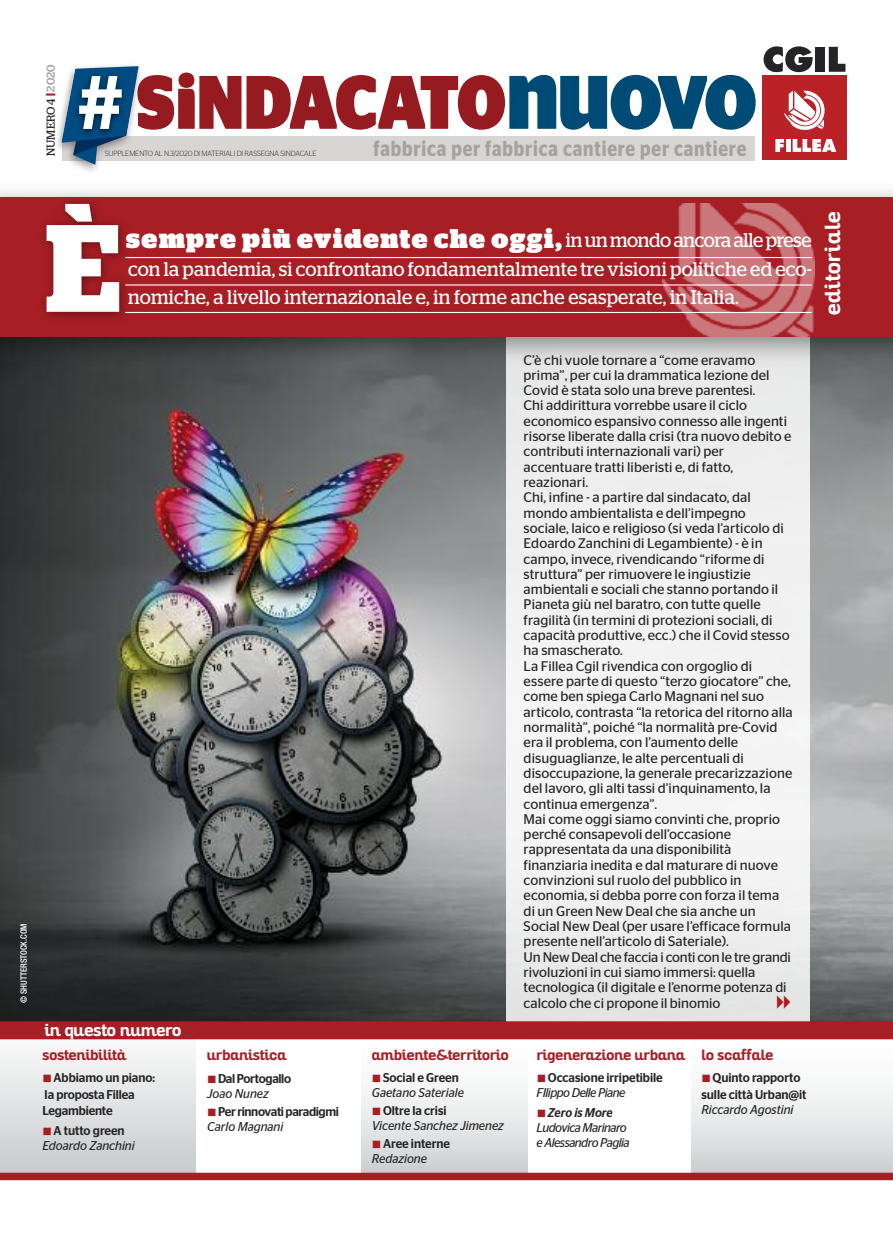
<style>
.page{position:relative;width:893px;height:1234px;background:#fff}
.page>*{position:absolute;margin:0;border:0;box-sizing:border-box;transform-origin:0 0}
.t1{font:700 123.75px "Stag";color:#fff}
.t2{font:700 100.05px "Stag Sans";letter-spacing:-.035em;color:#004b76;scale:.85 1}
.t3{font:900 75.45px "Stag Sans";letter-spacing:-.025em;color:#961b20;scale:.85 1}
.t4{font:900 27px "Stag";letter-spacing:.05em;color:#fff}
.t5{font:600 21.6px "Stag Sans";letter-spacing:.05em;color:#a4a1a0;scale:.8 1}
.t6{font:700 21px "Altair";color:#fff}
.t7{font:19.8px/28.5px "Stag";letter-spacing:.01em;color:#fff;text-align:right}
.t8{font:700 16.5px "Altair";letter-spacing:-.005em;color:#fff}
.t9{font:700 14.25px "Altair";letter-spacing:-.005em;color:#a81e25}
.t10{font:13.95px/15.3px "Stag Sans";letter-spacing:.005em;color:#272526}
.t11{font:500 12.75px/16.5px "Stag Sans";letter-spacing:-.005em;color:#272526;scale:.95 1}
.t12{font:italic 12.75px/15px "Stag Sans";letter-spacing:-.01em;color:#272526;scale:.95 1}
.t13{font:500 12.75px/15px "Stag Sans";letter-spacing:-.03em;color:#272526;scale:.95 1}
.t14{font:italic 12.75px/15px "Stag Sans";letter-spacing:-.045em;color:#272526;scale:.95 1}
.t15{font:11.55px "Stag";letter-spacing:.01em;color:#272526}
.t16{font:500 condensed 8.7px "Helvetica Neue LT Std";color:#fff}
.t17{font:300 7.5px "Stag Sans";letter-spacing:-.015em;color:#272526}
.s1{font-family:"Stag Sans";font-weight:900;color:#a81e25}
.s2{font-weight:500;color:#a8a8a8}
.s3{font-weight:500;color:#fff}
.s4{color:#a81e25}
.s5{font-weight:500;font-style:normal}
.s6{font-weight:400;font-style:italic}
.s7{font-weight:500}
</style>
<div class="page">
<svg style="left:692px;top:1039px;width:201px;height:133px"></svg>
<svg style="left:361px;top:1039px;width:167px;height:133px"></svg>
<svg style="left:0;top:1039px;width:196px;height:133px"></svg>
<div style="left:0;top:1172px;width:893px;height:7px;background:#a81e25"></div>
<img style="left:0;top:368px;width:893px;height:653px">
<svg style="left:764px;top:46px;width:49px;height:26px"></svg>
<div style="left:816px;top:47px;width:9px;height:25px;background:#242427"></div>
<svg style="left:829px;top:47px;width:16px;height:25px"></svg>
<div style="left:762px;top:76px;width:84px;height:84px;background:#ba2228"></div>
<svg style="left:784px;top:91px;width:41px;height:39px"></svg>
<svg style="left:775px;top:139px;width:9px;height:13px"></svg>
<hr style="left:786px;top:139px;width:4px;height:13px;background:#fefefe">
<svg style="left:793px;top:139px;width:43px;height:13px"></svg>
<div style="left:62px;top:137px;width:693px;height:24px;background:#d7d6d5"></div>
<svg style="left:68px;top:155px;width:33px;height:3px"></svg>
<img style="left:57px;top:65px;width:117px;height:90px">
<div style="left:507px;top:337px;width:303px;height:688px;background:#f0f0f1"></div>
<div style="left:0;top:1021px;width:893px;height:18px;background:#a81e25"></div>
<img style="left:0;top:190px;width:893px;height:178px">
<div style="left:0;top:198px;width:893px;height:139px;background:#a81e25"></div>
<img style="left:662px;top:203px;width:153px;height:134px">
<img style="left:0;top:158px;width:210px;height:192px">
<hr style="left:125px;top:257px;width:687px;height:1px;background:#fff">
<hr style="left:125px;top:284px;width:687px;height:1px;background:#fff">
<hr style="left:125px;top:312px;width:687px;height:1px;background:#fff">
<svg style="left:777px;top:994px;width:13px;height:13px"></svg>
<p class="t15" style="left:47px;top:156px;width:93px;rotate:-90deg">NUMERO 4 <span class="s1">|</span> <span class="s2">2020</span></p>
<h3 class="t3" style="left:77px;top:76px;width:506px"><span class="s3">#</span> SiNDACATO</h3>
<h2 class="t2" style="left:506px;top:59px;width:297px">nuovo</h2>
<h3 class="t5" style="left:374px;top:140px;width:467px">fabbrica per fabbrica cantiere per cantiere</h3>
<p class="t17" style="left:105px;top:151px;width:214px">SUPPLEMENTO AL N.3/2020 DI MATERIALI DI RASSEGNA SINDACALE</p>
<h1 class="t1" style="left:45px;top:225px;width:77px">È</h1>
<h3 class="t4" style="left:126px;top:229px;width:437px">sempre più evidente che oggi,</h3>
<h3 class="t7" style="left:128px;top:227px;width:685px">inunmondoancoraalleprese<br>con la pandemia, si confrontano fondamentalmente tre visioni politiche ed eco-</h3>
<h3 class="t7" style="left:128px;top:284px;width:612px">nomiche, a livello internazionale e, in forme anche esasperate, in Italia.</h3>
<h3 class="t6" style="left:821px;top:315px;width:105px;rotate:-90deg">editoriale</h3>
<p class="t16" style="left:21px;top:1002px;width:81px;rotate:-90deg">© SHUTTERSTOCK.COM</p>
<p class="t8" style="left:45px;top:1020px;width:138px">in questo numero</p>
<p class="t9" style="left:42px;top:1046px;width:85px">sostenibilità</p>
<p class="t11" style="left:42px;top:1070px;width:120px"><span class="s4">■</span>Abbiamo un piano: la proposta Fillea<br>Legambiente</p>
<p class="t12" style="left:42px;top:1123px;width:99px"><span class="s4">■</span><span class="s5">A tutto green<br></span>Edoardo Zanchini</p>
<p class="t9" style="left:207px;top:1046px;width:81px">urbanistica</p>
<p class="t13" style="left:207px;top:1071px;width:90px"><span class="s4">■</span>Dal Portogallo<br><span class="s6">Joao Nunez</span></p>
<p class="t13" style="left:207px;top:1104px;width:140px"><span class="s4">■</span>Per rinnovati paradigmi<br><span class="s6">Carlo Magnani</span></p>
<p class="t9" style="left:372px;top:1046px;width:139px">ambiente&amp;territorio</p>
<p class="t12" style="left:372px;top:1071px;width:98px"><span class="s4">■</span><span class="s5">Social e Green<br></span>Gaetano Sateriale</p>
<p class="t12" style="left:372px;top:1104px;width:141px"><span class="s4">■</span><span class="s5">Oltre la crisi<br></span>Vicente Sanchez Jimenez</p>
<p class="t11" style="left:372px;top:1137px;width:84px;line-height:15px"><span class="s4">■</span>Aree interne<br><span class="s6">Redazione</span></p>
<p class="t10" style="left:524px;top:353px;width:271px">C’è chi vuole tornare a “come eravamo prima”, per cui la drammatica lezione del Covid è stata solo una breve parentesi.<br>Chi addirittura vorrebbe usare il ciclo economico espansivo connesso alle ingenti risorse liberate dalla crisi (tra nuovo debito e contributi internazionali vari) per accentuare tratti liberisti e, di fatto, reazionari.<br>Chi, infine - a partire dal sindacato, dal mondo ambientalista e dell’impegno sociale, laico e religioso (si veda l’articolo di Edoardo Zanchini di Legambiente) - è in campo, invece, rivendicando “riforme di struttura” per rimuovere le ingiustizie ambientali e sociali che stanno portando il Pianeta giù nel baratro, con tutte quelle fragilità (in termini di protezioni sociali, di capacità produttive, ecc.) che il Covid stesso ha smascherato.<br>La Fillea Cgil rivendica con orgoglio di essere parte di questo “terzo giocatore” che, come ben spiega Carlo Magnani nel suo articolo, contrasta “la retorica del ritorno alla normalità”, poiché “la normalità pre-Covid era il problema, con l’aumento delle disuguaglianze, le alte percentuali di disoccupazione, la generale precarizzazione del lavoro, gli alti tassi d’inquinamento, la continua emergenza”.<br>Mai come oggi siamo convinti che, proprio perché consapevoli dell’occasione rappresentata da una disponibilità finanziaria inedita e dal maturare di nuove convinzioni sul ruolo del pubblico in economia, si debba porre con forza il tema di un Green New Deal che sia anche un Social New Deal (per usare l’efficace formula presente nell’articolo di Sateriale).<br>Un New Deal che faccia i conti con le tre grandi rivoluzioni in cui siamo immersi: quella tecnologica (il digitale e l’enorme potenza di calcolo che ci propone il binomio</p>
<p class="t9" style="left:537px;top:1046px;width:150px">rigenerazione urbana</p>
<p class="t11" style="left:537px;top:1071px;width:134px;line-height:15px"><span class="s4">■</span>Occasione irripetibile<br><span class="s6">FIlippo Delle Piane</span></p>
<p class="t14" style="left:537px;top:1105px;width:100px"><span class="s4">■</span><span class="s7">Zero is More<br></span>Ludovica Marinaro e Alessandro Paglia</p>
<p class="t9" style="left:701px;top:1046px;width:74px">lo scaffale</p>
<p class="t11" style="left:701px;top:1070px;width:112px"><span class="s4">■</span>Quinto rapporto sulle città Urban@it</p>
<p class="t12" style="left:701px;top:1102px;width:98px">Riccardo Agostini</p>
</div>
